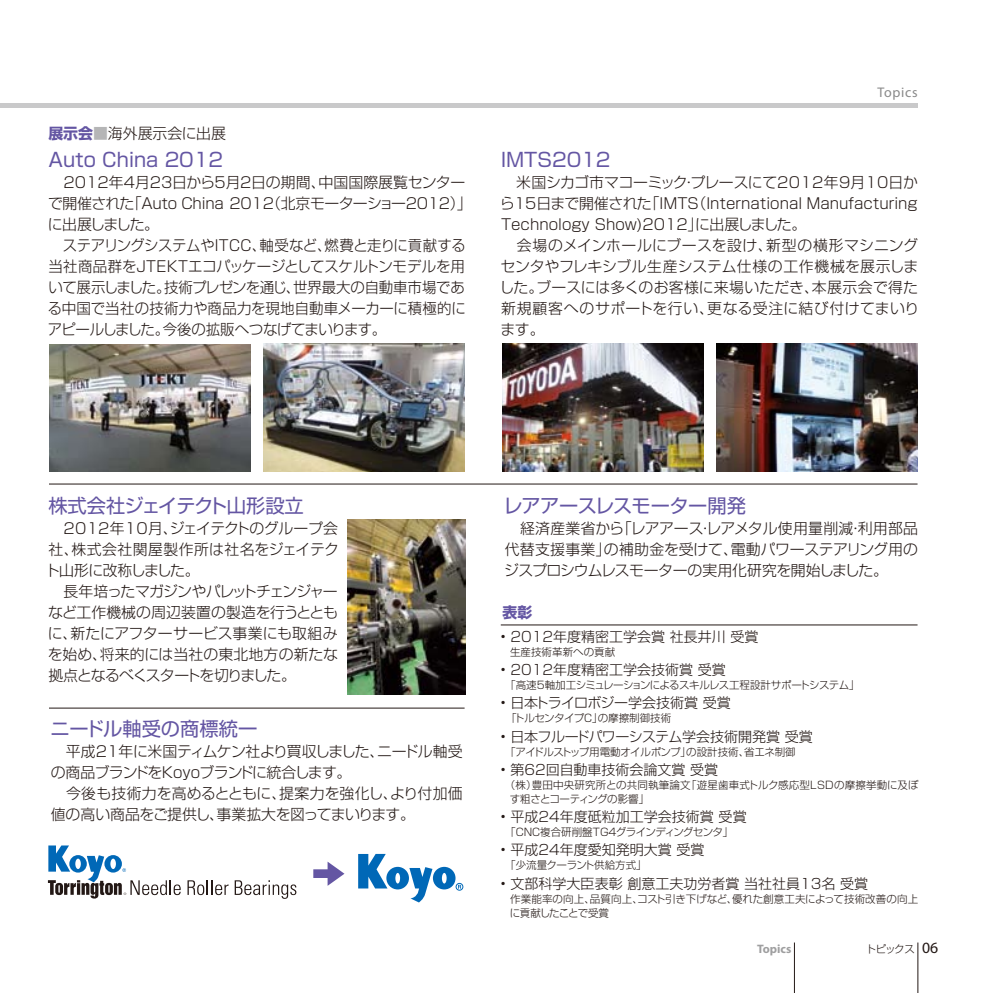
<style>
.page{position:relative;width:993px;height:993px;background:#fff}
.page>*{position:absolute;margin:0;border:0;box-sizing:border-box;transform-origin:0 0}
.t1{font:19.25px "Shin Go Pro";color:#6456a3}
.t2{font:19.25px "Shin Go Pro";letter-spacing:-.04em;color:#6456a3}
.t3{font:19.25px "Shin Go Pro";letter-spacing:-.03em;color:#6456a3}
.t4{font:300 14.88px/21px "Shin Go Pro";letter-spacing:-.01em;color:#231815}
.t5{font:300 14.88px/21px "Shin Go Pro";letter-spacing:-.03em;color:#231815}
.t6{font:700 14.88px "Shin Go Pro";color:#6456a3}
.t7{font:300 14px "Shin Go Pro";color:#231815}
.t8{font:300 14px "Shin Go Pro";letter-spacing:-.03em;color:#231815}
.t9{font:300 14px "Shin Go Pro";letter-spacing:-.025em;color:#231815}
.t10{font:14px "Myriad Pro";letter-spacing:.05em;color:#898989}
.t11{font:700 12.25px "Myriad Pro";color:#9f9fa0}
.t12{font:300 10.5px/14px "Shin Go Pro";letter-spacing:-.015em;color:#231815}
.t13{font:300 10.5px/14px "Shin Go Pro";letter-spacing:.02em;color:#231815}
.t14{font:300 10.5px "Shin Go Pro";letter-spacing:-.055em;color:#231815}
.t15{font:300 10.5px "Shin Go Pro";letter-spacing:-.045em;color:#231815}
.s1{font-weight:700;color:#6456a3}
.s2{font-weight:700;color:#b5b5b6}
.s3{font-family:"Myriad Pro";font-weight:400;font-size:15.75px}
</style>
<div class="page">
<hr style="left:917px;top:942px;width:1px;height:51px;background:#231815">
<hr style="left:794px;top:942px;width:1px;height:51px;background:#231815">
<div style="left:0;top:103px;width:917px;height:5px;background:#c9c9ca"></div>
<img style="left:49px;top:344px;width:202px;height:128px">
<img style="left:502px;top:344px;width:201px;height:128px">
<img style="left:263px;top:344px;width:202px;height:128px">
<img style="left:716px;top:344px;width:201px;height:128px">
<img style="left:347px;top:519px;width:118px;height:176px">
<hr style="left:49px;top:484px;width:868px;height:1px;background:#231815">
<hr style="left:49px;top:708px;width:415px;height:1px;background:#231815">
<hr style="left:500px;top:624px;width:417px;height:1px;background:#231815">
<svg style="left:313px;top:861px;width:31px;height:25px"></svg>
<div style="left:456px;top:883px;width:7px;height:7px;border:1px solid #0068b7;border-radius:50%"></div>
<svg style="left:358px;top:854px;width:103px;height:48px"></svg>
<svg style="left:187px;top:880px;width:41px;height:15px"></svg>
<svg style="left:235px;top:880px;width:61px;height:19px"></svg>
<svg style="left:48px;top:845px;width:133px;height:53px"></svg>
<p class="t4" style="left:48px;top:121px;width:179px"><span class="s1">展示会</span><span class="s2">■</span>海外展示会に出展</p>
<p class="t1" style="left:48px;top:144px;width:176px">Auto China 2012</p>
<p class="t4" style="left:48px;top:170px;width:425px">　2012年4月23日から5月2日の期間、中国国際展覧センターで開催された「Auto China 2012（北京モーターショー2012）」に出展しました。<br>　ステアリングシステムやITCC、軸受など、燃費と走りに貢献する当社商品群をJTEKTエコパッケージとしてスケルトンモデルを用いて展示しました。技術プレゼンを通じ、世界最大の自動車市場である中国で当社の技術力や商品力を現地自動車メーカーに積極的にアピールしました。今後の拡販へつなげてまいります。</p>
<p class="t10" style="left:877px;top:83px;width:42px">Topics</p>
<p class="t1" style="left:501px;top:144px;width:111px">IMTS2012</p>
<p class="t4" style="left:499px;top:170px;width:421px">　米国シカゴ市マコーミック・プレースにて2012年9月10日から15日まで開催された「IMTS（International Manufacturing<br>Technology Show)2012」に出展しました。<br>　会場のメインホールにブースを設け、新型の横形マシニングセンタやフレキシブル生産システム仕様の工作機械を展示しました。ブースには多くのお客様に来場いただき、本展示会で得た新規顧客へのサポートを行い、更なる受注に結び付けてまいります。</p>
<p class="t2" style="left:48px;top:490px;width:257px">株式会社ジェイテクト山形設立</p>
<p class="t4" style="left:45px;top:516px;width:295px">　2012年10月、ジェイテクトのグループ会社、株式会社関屋製作所は社名をジェイテクト山形に改称しました。<br>　長年培ったマガジンやパレットチェンジャーなど工作機械の周辺装置の製造を行うとともに、新たにアフターサービス事業にも取組みを始め、将来的には当社の東北地方の新たな拠点となるべくスタートを切りました。</p>
<p class="t1" style="left:51px;top:713px;width:208px">ニードル軸受の商標統一</p>
<p class="t5" style="left:51px;top:739px;width:413px">　平成21年に米国ティムケン社より買収しました、ニードル軸受の商品ブランドをKoyoブランドに統合します。<br>　今後も技術力を高めるとともに、提案力を強化し、より付加価値の高い商品をご提供し、事業拡大を図ってまいります。</p>
<p class="t3" style="left:503px;top:490px;width:244px">レアアースレスモーター開発</p>
<p class="t4" style="left:504px;top:516px;width:415px;text-align:justify">　経済産業省から「レアアース・レアメタル使用量削減・利用部品代替支援事業」の補助金を受けて、電動パワーステアリング用のジスプロシウムレスモーターの実用化研究を開始しました。</p>
<p class="t6" style="left:502px;top:600px;width:31px">表彰</p>
<p class="t7" style="left:500px;top:625px;width:259px">• 2012年度精密工学会賞 社長井川 受賞</p>
<p class="t12" style="left:510px;top:643px;width:107px">生産技術革新への貢献</p>
<p class="t7" style="left:500px;top:658px;width:227px">• 2012年度精密工学会技術賞 受賞</p>
<p class="t14" style="left:505px;top:676px;width:356px">「高速5軸加工シミュレーションによるスキルレス工程設計サポートシステム」</p>
<p class="t9" style="left:500px;top:691px;width:232px">• 日本トライロボジー学会技術賞 受賞</p>
<p class="t12" style="left:500px;top:710px;width:172px">　「トルセンタイプC」の摩擦制御技術</p>
<p class="t8" style="left:500px;top:725px;width:314px">• 日本フルードパワーシステム学会技術開発賞 受賞</p>
<p class="t12" style="left:505px;top:743px;width:292px">「アイドルストップ用電動オイルポンプ」の設計技術、省エネ制御</p>
<p class="t7" style="left:500px;top:758px;width:219px">• 第62回自動車技術会論文賞 受賞</p>
<p class="t13" style="left:510px;top:776px;width:410px;text-indent:-5px">（株）豊田中央研究所との共同執筆論文「遊星歯車式トルク感応型LSDの摩擦挙動に及ぼす粗さとコーティングの影響」</p>
<p class="t7" style="left:500px;top:805px;width:248px">• 平成24年度砥粒加工学会技術賞 受賞</p>
<p class="t15" style="left:505px;top:823px;width:229px">「CNC複合研削盤TG4グラインディングセンタ」</p>
<p class="t7" style="left:500px;top:838px;width:206px">• 平成24年度愛知発明大賞 受賞</p>
<p class="t12" style="left:505px;top:857px;width:143px">「少流量クーラント供給方式」</p>
<p class="t7" style="left:500px;top:872px;width:369px">• 文部科学大臣表彰 創意工夫功労者賞 当社社員13名 受賞</p>
<p class="t12" style="left:509px;top:890px;width:410px">作業能率の向上、品質向上、コスト引き下げなど、優れた創意工夫によって技術改善の向上に貢献したことで受賞</p>
<p class="t11" style="left:757px;top:940px;width:36px">Topics</p>
<p class="t12" style="left:865px;top:940px;width:74px">トピックス <span class="s3">06</span></p>
</div>
